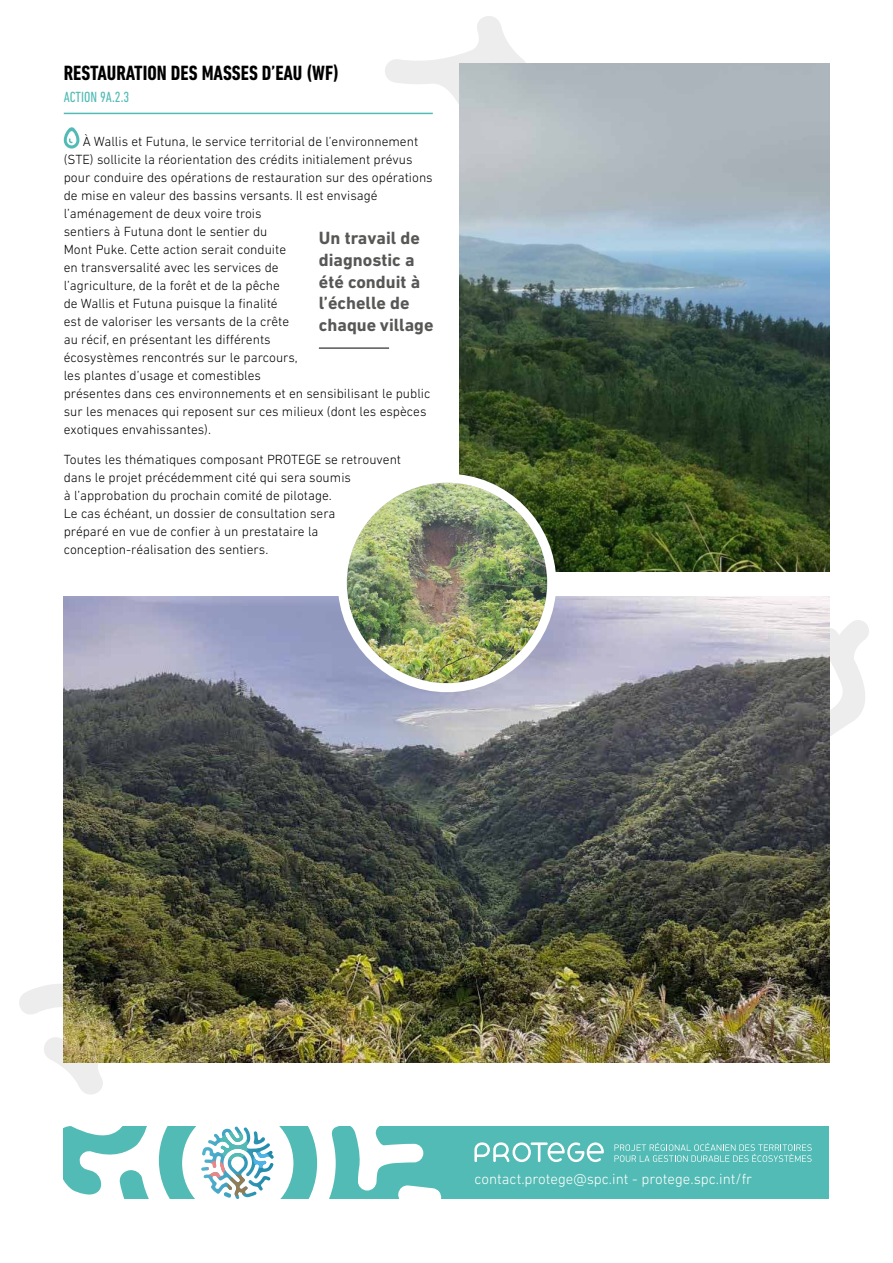
<style>
.page{position:relative;width:893px;height:1263px;background:#fff}
.page>*{position:absolute;margin:0;border:0;box-sizing:border-box;transform-origin:0 0}
.t1{font:700 condensed 21px "DIN Next LT Pro";color:#000}
.t2{font:700 18px/21.6px "DIN Next LT Pro";color:#575756}
.t3{font:300 15px "DIN Next LT Pro";color:#fff}
.t4{font:condensed 15px "DIN Next LT Pro";color:#52bbb5}
.t5{font:300 13.5px/18px "DIN Next LT Pro";color:#000}
</style>
<div class="page">
<svg style="left:829px;top:620px;width:40px;height:123px"></svg>
<svg style="left:19px;top:982px;width:84px;height:113px"></svg>
<svg style="left:384px;top:16px;width:158px;height:99px"></svg>
<div style="left:64px;top:1126px;width:765px;height:73px;background:#52bbb5"></div>
<svg style="left:64px;top:1126px;width:377px;height:73px"></svg>
<svg style="left:474px;top:1142px;width:130px;height:20px"></svg>
<svg style="left:614px;top:1143px;width:198px;height:19px"></svg>
<img style="left:64px;top:597px;width:765px;height:466px">
<img style="left:459px;top:64px;width:370px;height:507px">
<hr style="left:64px;top:113px;width:369px;height:1px;background:#52bbb5">
<svg style="left:64px;top:127px;width:15px;height:22px"></svg>
<hr style="left:319px;top:347px;width:70px;height:2px;background:#575756">
<svg style="left:342px;top:478px;width:210px;height:210px"></svg>
<img style="left:347px;top:483px;width:200px;height:200px;border-radius:100px">
<div style="left:338px;top:474px;width:218px;height:218px;border:9px solid #fff;border-radius:50%"></div>
<h1 class="t1" style="left:64px;top:61px;width:277px">RESTAURATION DES MASSES D’EAU (WF)</h1>
<p class="t4" style="left:64px;top:88px;width:67px">ACTION 9A.2.3</p>
<p class="t5" style="left:64px;top:132px;width:371px;text-indent:19px">À Wallis et Futuna, le service territorial de l’environnement (STE) sollicite la réorientation des crédits initialement prévus pour conduire des opérations de restauration sur des opérations de mise en valeur des bassins versants. Il est envisagé l’aménagement de deux voire trois<br>sentiers à Futuna dont le sentier du<br>Mont Puke. Cette action serait conduite<br>en transversalité avec les services de<br>l’agriculture, de la forêt et de la pêche<br>de Wallis et Futuna puisque la finalité<br>est de valoriser les versants de la crête<br>au récif, en présentant les différents<br>écosystèmes rencontrés sur le parcours,<br>les plantes d’usage et comestibles<br>présentes dans ces environnements et en sensibilisant le public sur les menaces qui reposent sur ces milieux (dont les espèces exotiques envahissantes).</p>
<p class="t5" style="left:64px;top:450px;width:339px">Toutes les thématiques composant PROTEGE se retrouvent dans le projet précédemment cité qui sera soumis<br>à l’approbation du prochain comité de pilotage.<br>Le cas échéant, un dossier de consultation sera<br>préparé en vue de confier à un prestataire la conception-réalisation des sentiers.</p>
<h2 class="t2" style="left:319px;top:227px;width:116px">Un travail de diagnostic a été conduit à l’échelle de chaque village</h2>
<p class="t3" style="left:474px;top:1170px;width:279px">contact.protege@spc.int - protege.spc.int/fr</p>
</div>
